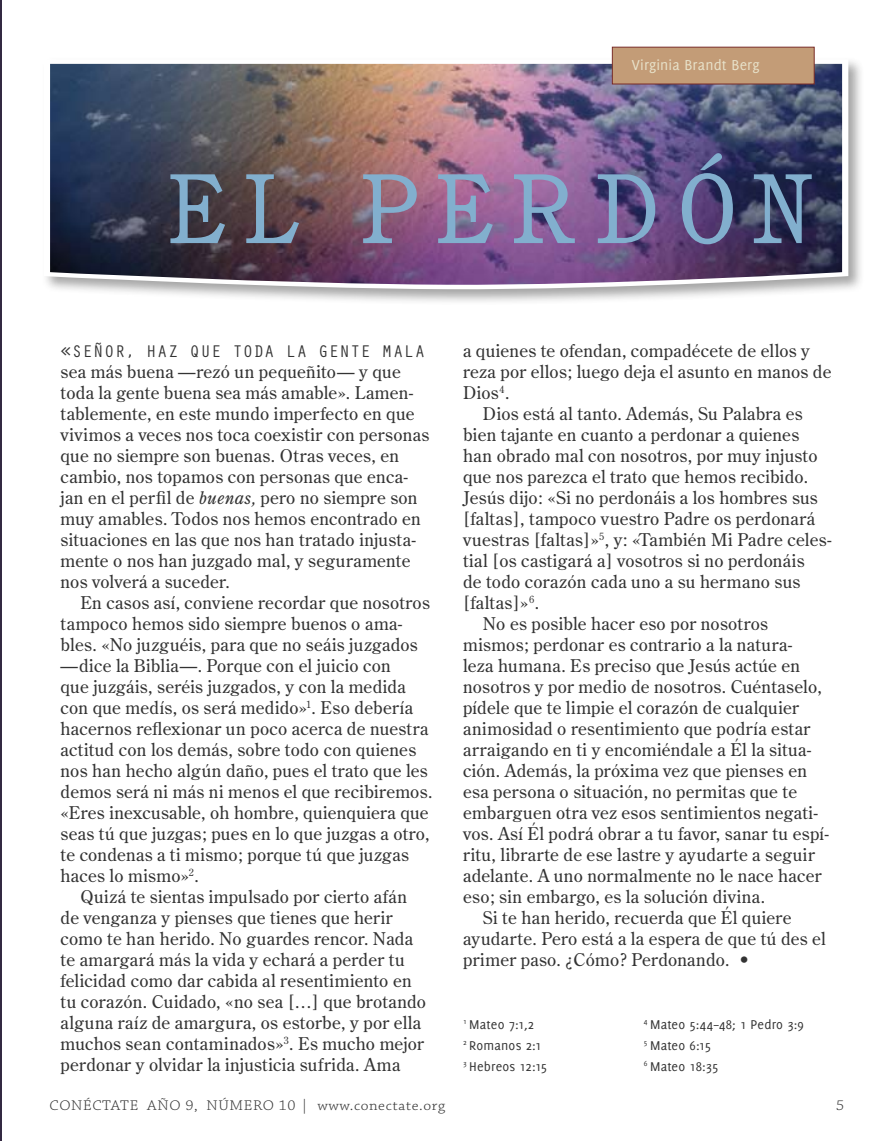
<style>
.page{position:relative;width:893px;height:1141px;background:#fff}
.page>*{position:absolute;margin:0;border:0;box-sizing:border-box;transform-origin:0 0}
.t1{font:96.25px "Cushing";letter-spacing:.175em;color:#82afce}
.t2{font:17.5px/21px "Century Old Style";letter-spacing:.015em;color:#333}
.t3{font:17.5px "Orator Std";letter-spacing:.015em;color:#333}
.t4{font:15.75px "Delicious";letter-spacing:.01em;color:#e8e2ca}
.t5{font:300 14.88px "Chaparral Pro";letter-spacing:.04em;color:#333;scale:1.06 1}
.t6{font:14px/21px "Delicious";letter-spacing:.01em;color:#333}
.s1{font-style:italic}
</style>
<div class="page">
<hr style="left:0;top:0;width:2px;height:1141px;background:#332942">
<div style="left:41px;top:57px;width:824px;height:249px;background:#333;opacity:.44"></div>
<svg style="left:44px;top:59px;width:804px;height:231px"></svg>
<img style="left:50px;top:64px;width:792px;height:222px">
<div style="left:612px;top:47px;width:202px;height:37px;background:#c39c77;border:1px solid #792c27"></div>
<p class="t4" style="left:632px;top:56px;width:129px">Virginia Brandt Berg</p>
<h1 class="t1" style="left:167px;top:152px;width:648px">EL PERDÓN</h1>
<p class="t3" style="left:61px;top:339px;width:366px">«SEÑOR, HAZ QUE TODA LA GENTE MALA</p>
<p class="t2" style="left:61px;top:361px;width:370px">sea más buena —rezó un pequeñito— y que toda la gente buena sea más amable». Lamen&shy;tablemente, en este mundo imperfecto en que vivimos a veces nos toca coexistir con personas que no siempre son buenas. Otras veces, en cambio, nos topamos con personas que enca&shy;jan en el perfil de <span class="s1">buenas,</span> pero no siempre son muy amables. Todos nos hemos encontrado en situaciones en las que nos han tratado injusta&shy;mente o nos han juzgado mal, y seguramente nos volverá a suceder.</p>
<p class="t2" style="left:61px;top:592px;width:373px;text-indent:20px">En casos así, conviene recordar que nosotros tampoco hemos sido siempre buenos o ama&shy;bles. «No juzguéis, para que no seáis juzgados —dice la Biblia—. Porque con el juicio con<br>que juzgáis, seréis juzgados, y con la medida con que medís, os será medido»<sup>1</sup>. Eso debería hacernos reflexionar un poco acerca de nuestra actitud con los demás, sobre todo con quienes nos han hecho algún daño, pues el trato que les demos será ni más ni menos el que recibiremos. «Eres inexcusable, oh hombre, quienquiera que seas tú que juzgas; pues en lo que juzgas a otro, te condenas a ti mismo; porque tú que juzgas haces lo mismo»<sup>2</sup>.</p>
<p class="t2" style="left:61px;top:886px;width:367px;text-indent:20px">Quizá te sientas impulsado por cierto afán de venganza y pienses que tienes que herir como te han herido. No guardes rencor. Nada te amargará más la vida y echará a perder tu felicidad como dar cabida al resentimiento en tu corazón. Cuidado, «no sea […] que brotando alguna raíz de amargura, os estorbe, y por ella muchos sean contaminados»<sup>3</sup>. Es mucho mejor perdonar y olvidar la injusticia sufrida. Ama</p>
<p class="t2" style="left:463px;top:340px;width:348px">a quienes te ofendan, compadécete de ellos y</p>
<p class="t2" style="left:463px;top:361px;width:370px">reza por ellos; luego deja el asunto en manos de</p>
<p class="t2" style="left:463px;top:382px;width:48px">Dios<sup>4</sup>.</p>
<p class="t2" style="left:483px;top:403px;width:321px">Dios está al tanto. Además, Su Palabra es</p>
<p class="t2" style="left:463px;top:424px;width:338px">bien tajante en cuanto a perdonar a quienes</p>
<p class="t2" style="left:463px;top:445px;width:356px">han obrado mal con nosotros, por muy injusto</p>
<p class="t2" style="left:463px;top:466px;width:346px">que nos parezca el trato que hemos recibido.</p>
<p class="t2" style="left:463px;top:487px;width:356px">Jesús dijo: «Si no perdonáis a los hombres sus</p>
<p class="t2" style="left:463px;top:508px;width:354px">[faltas], tampoco vuestro Padre os perdonará</p>
<p class="t2" style="left:463px;top:529px;width:370px">vuestras [faltas]»<sup>5</sup>, y: «También Mi Padre celes-</p>
<p class="t2" style="left:463px;top:550px;width:343px">tial [os castigará a] vosotros si no perdonáis</p>
<p class="t2" style="left:463px;top:571px;width:339px">de todo corazón cada uno a su hermano sus</p>
<p class="t2" style="left:463px;top:592px;width:77px">[faltas]»<sup>6</sup>.</p>
<p class="t2" style="left:483px;top:613px;width:286px">No es posible hacer eso por nosotros</p>
<p class="t2" style="left:463px;top:634px;width:331px">mismos; perdonar es contrario a la natura-</p>
<p class="t2" style="left:463px;top:655px;width:339px">leza humana. Es preciso que Jesús actúe en</p>
<p class="t2" style="left:463px;top:676px;width:360px">nosotros y por medio de nosotros. Cuéntaselo,</p>
<p class="t2" style="left:463px;top:697px;width:337px">pídele que te limpie el corazón de cualquier</p>
<p class="t2" style="left:463px;top:718px;width:349px">animosidad o resentimiento que podría estar</p>
<p class="t2" style="left:463px;top:739px;width:350px">arraigando en ti y encomiéndale a Él la situa-</p>
<p class="t2" style="left:463px;top:760px;width:345px">ción. Además, la próxima vez que pienses en</p>
<p class="t2" style="left:463px;top:781px;width:335px">esa persona o situación, no permitas que te</p>
<p class="t2" style="left:463px;top:802px;width:356px">embarguen otra vez esos sentimientos negati-</p>
<p class="t2" style="left:463px;top:823px;width:367px">vos. Así Él podrá obrar a tu favor, sanar tu espí-</p>
<p class="t2" style="left:463px;top:844px;width:353px">ritu, librarte de ese lastre y ayudarte a seguir</p>
<p class="t2" style="left:463px;top:865px;width:360px">adelante. A uno normalmente no le nace hacer</p>
<p class="t2" style="left:463px;top:886px;width:304px">eso; sin embargo, es la solución divina.</p>
<p class="t2" style="left:483px;top:907px;width:310px">Si te han herido, recuerda que Él quiere</p>
<p class="t2" style="left:463px;top:928px;width:364px">ayudarte. Pero está a la espera de que tú des el</p>
<p class="t2" style="left:463px;top:949px;width:288px">primer paso. ¿Cómo? Perdonando. •</p>
<p class="t6" style="left:463px;top:1014px;width:86px"><sup>1</sup> Mateo 7:1,2<br><sup>2</sup> Romanos 2:1<br><sup>3</sup> Hebreos 12:15</p>
<p class="t6" style="left:644px;top:1014px;width:161px"><sup>4</sup> Mateo 5:44–48; 1 Pedro 3:9<br><sup>5</sup> Mateo 6:15<br><sup>6</sup> Mateo 18:35</p>
<p class="t5" style="left:50px;top:1098px;width:375px">CONÉCTATE AÑO 9, NÚMERO 10 | www.conectate.org</p>
<p class="t5" style="left:836px;top:1098px;width:9px">5</p>
</div>
